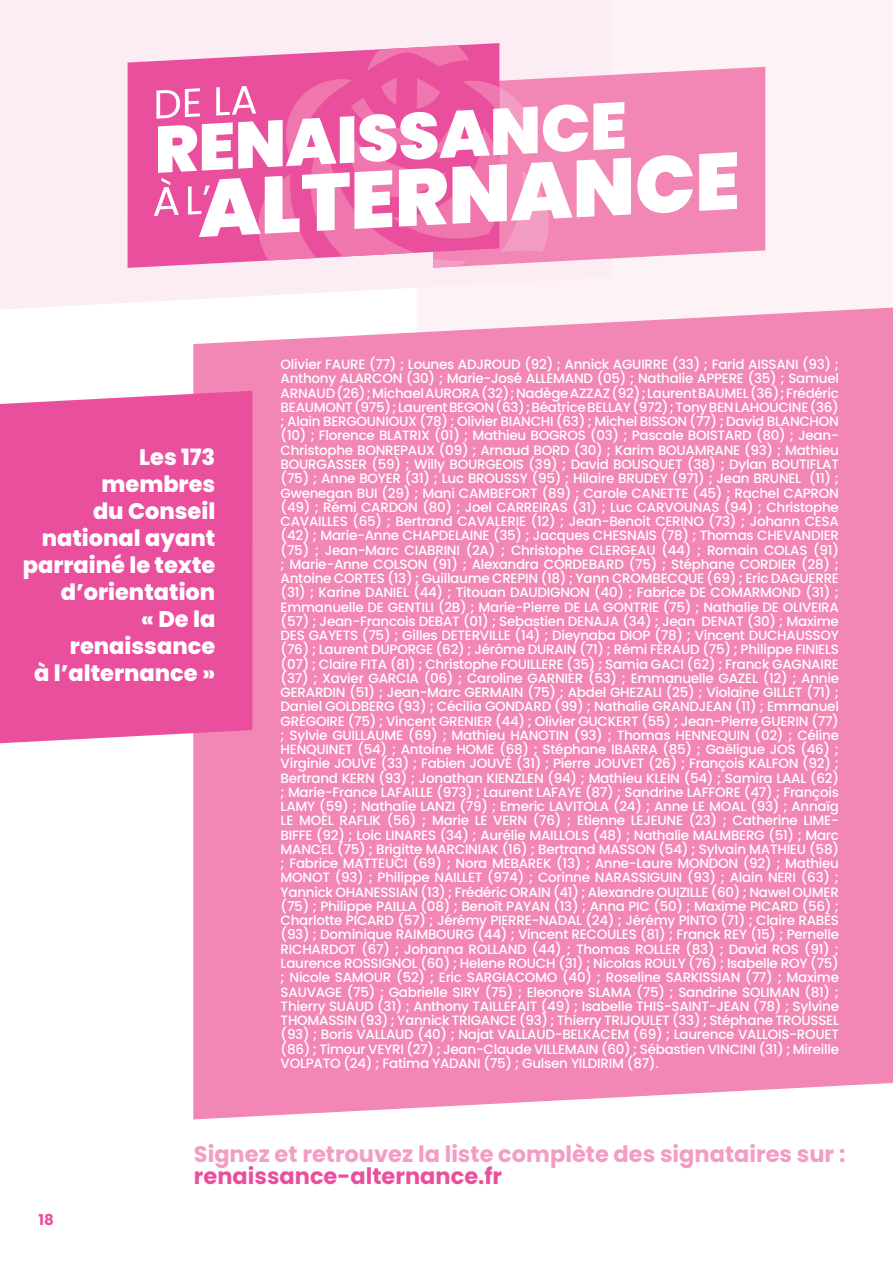
<style>
.page{position:relative;width:893px;height:1263px;background:#fff}
.page>*{position:absolute;margin:0;border:0;box-sizing:border-box;transform-origin:0 0}
.t1{font:800 22.5px/27px "Poppins";color:#fff;text-align:right}
.t2{font:700 22.5px "Poppins";color:#f49dc4}
.t3{font:700 22.5px "Poppins";color:#ea4f9d}
.t4{font:700 15px "Poppins";color:#ea4f9d}
.t5{font:500 13.5px/14.2px "Poppins";letter-spacing:-.02em;color:#fff;text-align:justify}
</style>
<div class="page">
<div style="left:193px;top:332px;width:700px;height:787px;background:#f287b6"></div>
<div style="left:0;top:391px;width:252px;height:352px;background:#ea4f9d"></div>
<svg style="left:417px;top:0;width:476px;height:336px;fill:#fdf3f7"></svg>
<svg style="left:0;top:0;width:611px;height:317px;fill:#fcedf5"></svg>
<svg style="left:499px;top:67px;width:266px;height:201px;background:#f397bf"></svg>
<svg style="left:128px;top:43px;width:371px;height:225px;background:#ee74b1"></svg>
<svg style="left:258px;top:45px;width:241px;height:41px;background:#ec66a9"></svg>
<svg style="left:637px;top:154px;width:56px;height:60px"></svg>
<svg style="left:699px;top:152px;width:38px;height:59px"></svg>
<svg style="left:154px;top:86px;width:477px;height:182px"></svg>
<h1 class="t1" style="left:23px;top:443px;width:194px">Les 173 membres<br>du Conseil national ayant parrainé le texte d’orientation<br>« De la renaissance<br>à l’alternance »</h1>
<p class="t5" style="left:281px;top:357px;width:560px">Olivier FAURE (77) ; Lounes ADJROUD (92) ; Annick AGUIRRE (33) ; Farid AISSANI (93) ; Anthony ALARCON (30) ; Marie-José ALLEMAND (05) ; Nathalie APPERE (35) ; Samuel ARNAUD (26) ; Michael AURORA (32) ; Nadège AZZAZ (92) ; Laurent BAUMEL (36) ; Frédéric BEAUMONT (975) ; Laurent BEGON (63) ; Béatrice BELLAY (972) ; Tony BEN LAHOUCINE (36) ; Alain BERGOUNIOUX (78) ; Olivier BIANCHI (63) ; Michel BISSON (77) ; David BLANCHON (10) ; Florence BLATRIX (01) ; Mathieu BOGROS (03) ; Pascale BOISTARD (80) ; Jean-Christophe BONREPAUX (09) ; Arnaud BORD (30) ; Karim BOUAMRANE (93) ; Mathieu BOURGASSER (59) ; Willy BOURGEOIS (39) ; David BOUSQUET (38) ; Dylan BOUTIFLAT (75) ; Anne BOYER (31) ; Luc BROUSSY (95) ; Hilaire BRUDEY (971) ; Jean BRUNEL (11) ; Gwenegan BUI (29) ; Mani CAMBEFORT (89) ; Carole CANETTE (45) ; Rachel CAPRON (49) ; Rémi CARDON (80) ; Joel CARREIRAS (31) ; Luc CARVOUNAS (94) ; Christophe CAVAILLES (65) ; Bertrand CAVALERIE (12) ; Jean-Benoit CERINO (73) ; Johann CESA (42) ; Marie-Anne CHAPDELAINE (35) ; Jacques CHESNAIS (78) ; Thomas CHEVANDIER (75) ; Jean-Marc CIABRINI (2A) ; Christophe CLERGEAU (44) ; Romain COLAS (91) ; Marie-Anne COLSON (91) ; Alexandra CORDEBARD (75) ; Stéphane CORDIER (28) ; Antoine CORTES (13) ; Guillaume CREPIN (18) ; Yann CROMBECQUE (69) ; Eric DAGUERRE (31) ; Karine DANIEL (44) ; Titouan DAUDIGNON (40) ; Fabrice DE COMARMOND (31) ; Emmanuelle DE GENTILI (2B) ; Marie-Pierre DE LA GONTRIE (75) ; Nathalie DE OLIVEIRA (57) ; Jean-Francois DEBAT (01) ; Sebastien DENAJA (34) ; Jean DENAT (30) ; Maxime DES GAYETS (75) ; Gilles DETERVILLE (14) ; Dieynaba DIOP (78) ; Vincent DUCHAUSSOY (76) ; Laurent DUPORGE (62) ; Jérôme DURAIN (71) ; Rémi FÉRAUD (75) ; Philippe FINIELS (07) ; Claire FITA (81) ; Christophe FOUILLERE (35) ; Samia GACI (62) ; Franck GAGNAIRE (37) ; Xavier GARCIA (06) ; Caroline GARNIER (53) ; Emmanuelle GAZEL (12) ; Annie GERARDIN (51) ; Jean-Marc GERMAIN (75) ; Abdel GHEZALI (25) ; Violaine GILLET (71) ; Daniel GOLDBERG (93) ; Cécilia GONDARD (99) ; Nathalie GRANDJEAN (11) ; Emmanuel GRÉGOIRE (75) ; Vincent GRENIER (44) ; Olivier GUCKERT (55) ; Jean-Pierre GUERIN (77) ; Sylvie GUILLAUME (69) ; Mathieu HANOTIN (93) ; Thomas HENNEQUIN (02) ; Céline HENQUINET (54) ; Antoine HOME (68) ; Stéphane IBARRA (85) ; Gaëligue JOS (46) ; Virginie JOUVE (33) ; Fabien JOUVÉ (31) ; Pierre JOUVET (26) ; François KALFON (92) ; Bertrand KERN (93) ; Jonathan KIENZLEN (94) ; Mathieu KLEIN (54) ; Samira LAAL (62) ; Marie-France LAFAILLE (973) ; Laurent LAFAYE (87) ; Sandrine LAFFORE (47) ; François LAMY (59) ; Nathalie LANZI (79) ; Emeric LAVITOLA (24) ; Anne LE MOAL (93) ; Annaïg LE MOËL RAFLIK (56) ; Marie LE VERN (76) ; Etienne LEJEUNE (23) ; Catherine LIME-BIFFE (92) ; Loic LINARES (34) ; Aurélie MAILLOLS (48) ; Nathalie MALMBERG (51) ; Marc MANCEL (75) ; Brigitte MARCINIAK (16) ; Bertrand MASSON (54) ; Sylvain MATHIEU (58) ; Fabrice MATTEUCI (69) ; Nora MEBAREK (13) ; Anne-Laure MONDON (92) ; Mathieu MONOT (93) ; Philippe NAILLET (974) ; Corinne NARASSIGUIN (93) ; Alain NERI (63) ; Yannick OHANESSIAN (13) ; Frédéric ORAIN (41) ; Alexandre OUIZILLE (60) ; Nawel OUMER (75) ; Philippe PAILLA (08) ; Benoît PAYAN (13) ; Anna PIC (50) ; Maxime PICARD (56) ; Charlotte PICARD (57) ; Jérémy PIERRE-NADAL (24) ; Jérémy PINTO (71) ; Claire RABÈS (93) ; Dominique RAIMBOURG (44) ; Vincent RECOULES (81) ; Franck REY (15) ; Pernelle RICHARDOT (67) ; Johanna ROLLAND (44) ; Thomas ROLLER (83) ; David ROS (91) ; Laurence ROSSIGNOL (60) ; Helene ROUCH (31) ; Nicolas ROULY (76) ; Isabelle ROY (75) ; Nicole SAMOUR (52) ; Eric SARGIACOMO (40) ; Roseline SARKISSIAN (77) ; Maxime SAUVAGE (75) ; Gabrielle SIRY (75) ; Eleonore SLAMA (75) ; Sandrine SOLIMAN (81) ; Thierry SUAUD (31) ; Anthony TAILLEFAIT (49) ; Isabelle THIS-SAINT-JEAN (78) ; Sylvine THOMASSIN (93) ; Yannick TRIGANCE (93) ; Thierry TRIJOULET (33) ; Stéphane TROUSSEL (93) ; Boris VALLAUD (40) ; Najat VALLAUD-BELKACEM (69) ; Laurence VALLOIS-ROUET (86) ; Timour VEYRI (27) ; Jean-Claude VILLEMAIN (60) ; Sébastien VINCINI (31) ; Mireille VOLPATO (24) ; Fatima YADANI (75) ; Gulsen YILDIRIM (87).</p>
<p class="t4" style="left:39px;top:1211px;width:17px">18</p>
<h1 class="t2" style="left:194px;top:1141px;width:653px">Signez et retrouvez la liste complète des signataires sur :</h1>
<h1 class="t3" style="left:194px;top:1163px;width:310px">renaissance-alternance.fr</h1>
</div>
